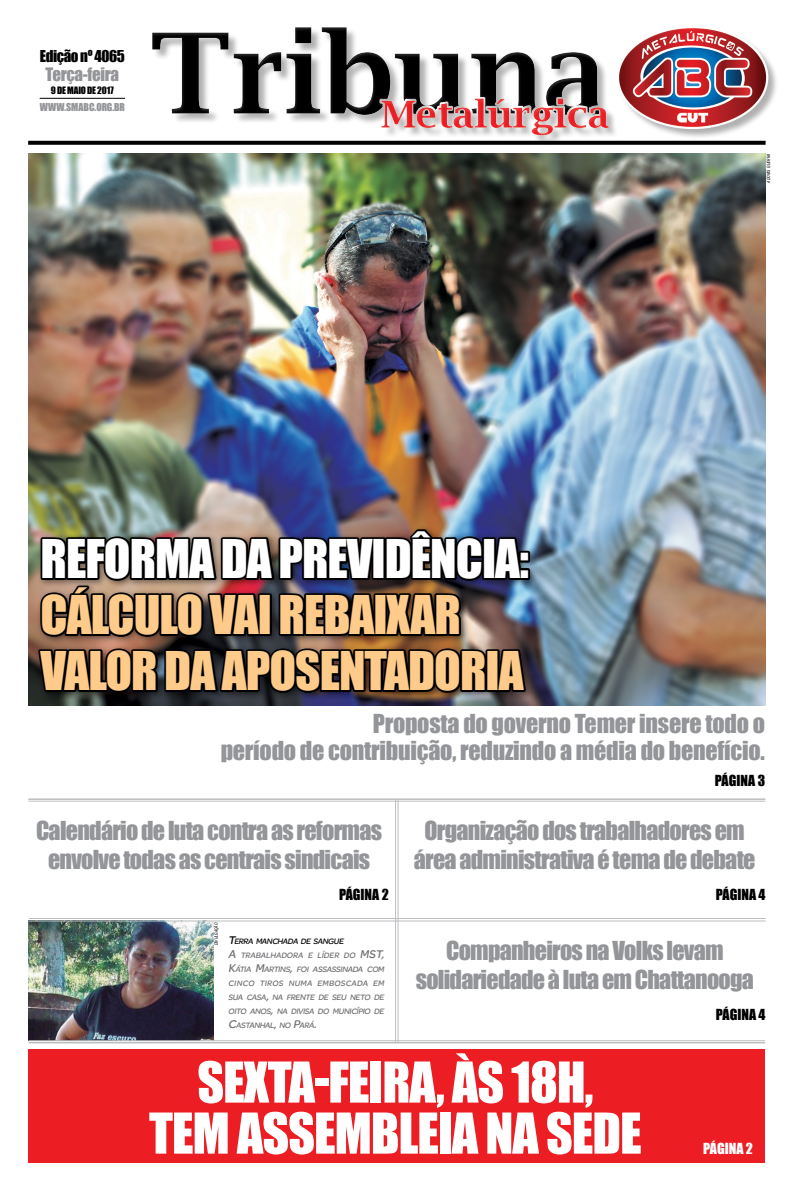
<style>
.page{position:relative;width:794px;height:1191px;background:#fff}
.page>*{position:absolute;margin:0;border:0;box-sizing:border-box;transform-origin:0 0}
.t1{font:52px/51px "Impact";letter-spacing:-.02em;color:#fff;text-align:center}
.t2{font:49px/56px "Impact";letter-spacing:-.02em;color:#fecb8b}
.t3{font:49px "Impact";letter-spacing:-.02em;color:#fff}
.t4{font:24px/29px "Impact";letter-spacing:-.03em;color:#939598;text-align:center}
.t5{font:24px/27px "Impact";letter-spacing:-.01em;color:#939598;text-align:right}
.t6{font:17px "Impact";letter-spacing:-.02em;color:#939598}
.t7{font:15px "Impact";letter-spacing:-.03em;color:#000}
.t8{font:14px "Impact";color:#000}
.t9{font:14px "Impact";color:#fff}
.t10{font:10px "Impact";letter-spacing:.005em;color:#939598}
.t11{font:9.4px "Impact";letter-spacing:-.01em;color:#000}
.t12{font:italic 8.4px/14px "SE Optimist Semi";color:#6d6e71}
.t13{font:italic condensed 4.4px "Swiss 721 BT";letter-spacing:-.01em;color:#000}
.s1{font-size:12px;color:#000}
.s2{color:#000}
.s3{font-size:12px}
</style>
<div class="page">
<div style="left:28px;top:1049px;width:737px;height:113px;background:#ed1d24"></div>
<div style="left:138px;top:4px;width:655px;height:138px;background:#fff;opacity:.16"></div>
<svg style="left:28px;top:141px;width:737px;height:4px;background:#0e0e0e"></svg>
<hr style="left:40px;top:98px;width:85px;height:1px;background:#000">
<img style="left:28px;top:153px;width:737px;height:552px">
<img style="left:28px;top:921px;width:185px;height:119px">
<hr style="left:398px;top:800px;width:1px;height:242px;background:#bcbec0">
<hr style="left:395px;top:800px;width:1px;height:242px;background:#bcbec0">
<hr style="left:28px;top:798px;width:737px;height:2px;background:#bcbec0">
<hr style="left:28px;top:801px;width:737px;height:1px;background:#bcbec0">
<hr style="left:29px;top:918px;width:736px;height:1px;background:#bcbec0">
<hr style="left:29px;top:920px;width:736px;height:1px;background:#bcbec0">
<hr style="left:28px;top:1042px;width:737px;height:1px;background:#bcbec0">
<hr style="left:28px;top:1040px;width:737px;height:1px;background:#bcbec0">
<img style="left:36px;top:492px;width:496px;height:214px">
<p class="t7" style="left:40px;top:45px;width:87px">Edição nº 4065</p>
<p class="t10" style="left:40px;top:99px;width:87px">www.smabc.org.br</p>
<p class="t6" style="left:46px;top:61px;width:75px">Terça-feira</p>
<p class="t11" style="left:51px;top:83px;width:64px">9 de maio de 2017</p>
<h2 class="t3" style="left:41px;top:521px;width:490px">Reforma da Previdência:</h2>
<h2 class="t2" style="left:41px;top:585px;width:484px">cálculo vai rebaixar valor da aposentadoria</h2>
<p class="t13" style="left:766px;top:183px;width:31px;rotate:-90deg">adonis guerra</p>
<p class="t5" style="left:221px;top:709px;width:546px">Proposta do governo Temer insere todo o<br>período de contribuição, reduzindo a média do benefício.</p>
<p class="t8" style="left:715px;top:769px;width:52px">Página 3</p>
<p class="t4" style="left:36px;top:815px;width:347px">Calendário de luta contra as reformas envolve todas as centrais sindicais</p>
<p class="t8" style="left:339px;top:883px;width:51px">Página 2</p>
<p class="t13" style="left:214px;top:945px;width:24px;rotate:-90deg">divulgação</p>
<p class="t12" style="left:228px;top:933px;width:160px"><span class="s1">T</span><span class="s2">ERRA MANCHADA DE SANGUE<br></span><span class="s3">A</span> TRABALHADORA E LÍDER DO <span class="s3">MST,<br>K</span>ÁTIA <span class="s3">M</span>ARTINS<span class="s3">,</span> FOI ASSASSINADA COM<br>CINCO TIROS NUMA EMBOSCADA EM<br>SUA CASA<span class="s3">,</span> NA FRENTE DE SEU NETO DE<br>OITO ANOS<span class="s3">,</span> NA DIVISA DO MUNICÍPIO DE<br><span class="s3">C</span>ASTANHAL<span class="s3">,</span>NO <span class="s3">P</span>ARÁ<span class="s3">.</span></p>
<p class="t4" style="left:414px;top:815px;width:343px">Organização dos trabalhadores em área administrativa é tema de debate</p>
<p class="t8" style="left:716px;top:883px;width:51px">Página 4</p>
<p class="t4" style="left:416px;top:935px;width:340px">Companheiros na Volks levam solidariedade à luta em Chattanooga</p>
<p class="t8" style="left:716px;top:1004px;width:51px">Página 4</p>
<h1 class="t1" style="left:149px;top:1055px;width:494px">Sexta-feira, às 18h,<br>tem assembleia na Sede</h1>
<p class="t9" style="left:703px;top:1137px;width:51px">Página 2</p>
</div>
